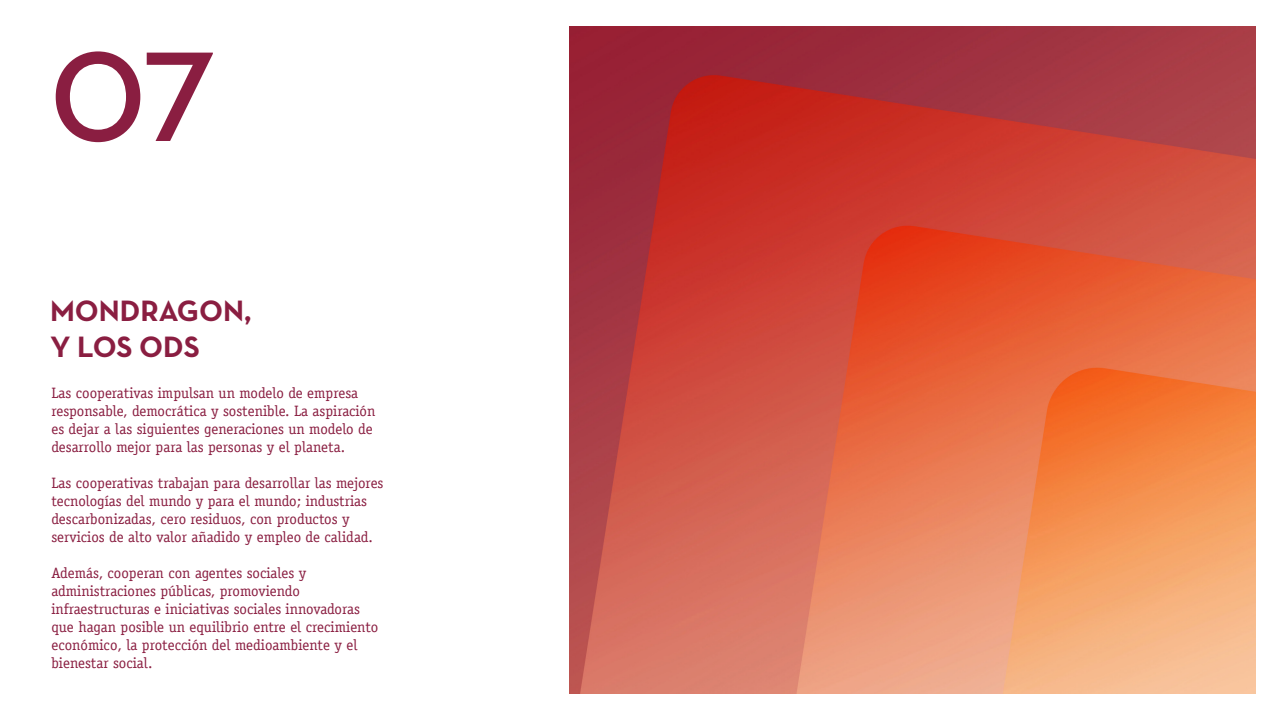
<style>
.page{position:relative;width:1280px;height:720px;background:#fff}
.page>*{position:absolute;margin:0;border:0;box-sizing:border-box;transform-origin:0 0}
.t1{font:130px "Neutra Text Demi Alt";color:#8a1e41}
.t2{font:700 30px/36px "Neutra Text";color:#8a1e41}
.t3{font:15px/18px "Officina Serif LT";color:#8a1e41}
</style>
<div class="page">
<img style="left:570px;top:26px;width:686px;height:668px">
<h1 class="t1" style="left:50px;top:17px;width:167px">07</h1>
<h2 class="t2" style="left:50px;top:292px;width:203px">MONDRAGON,<br>Y LOS ODS</h2>
<p class="t3" style="left:51px;top:384px;width:326px">Las cooperativas impulsan un modelo de empresa responsable, democrática y sostenible. La aspiración es dejar a las siguientes generaciones un modelo de desarrollo mejor para las personas y el planeta.</p>
<p class="t3" style="left:51px;top:474px;width:334px">Las cooperativas trabajan para desarrollar las mejores tecnologías del mundo y para el mundo; industrias descarbonizadas, cero residuos, con productos y servicios de alto valor añadido y empleo de calidad.</p>
<p class="t3" style="left:51px;top:564px;width:328px">Además, cooperan con agentes sociales y administraciones públicas, promoviendo infraestructuras e iniciativas sociales innovadoras que hagan posible un equilibrio entre el crecimiento económico, la protección del medioambiente y el bienestar social.</p>
</div>
